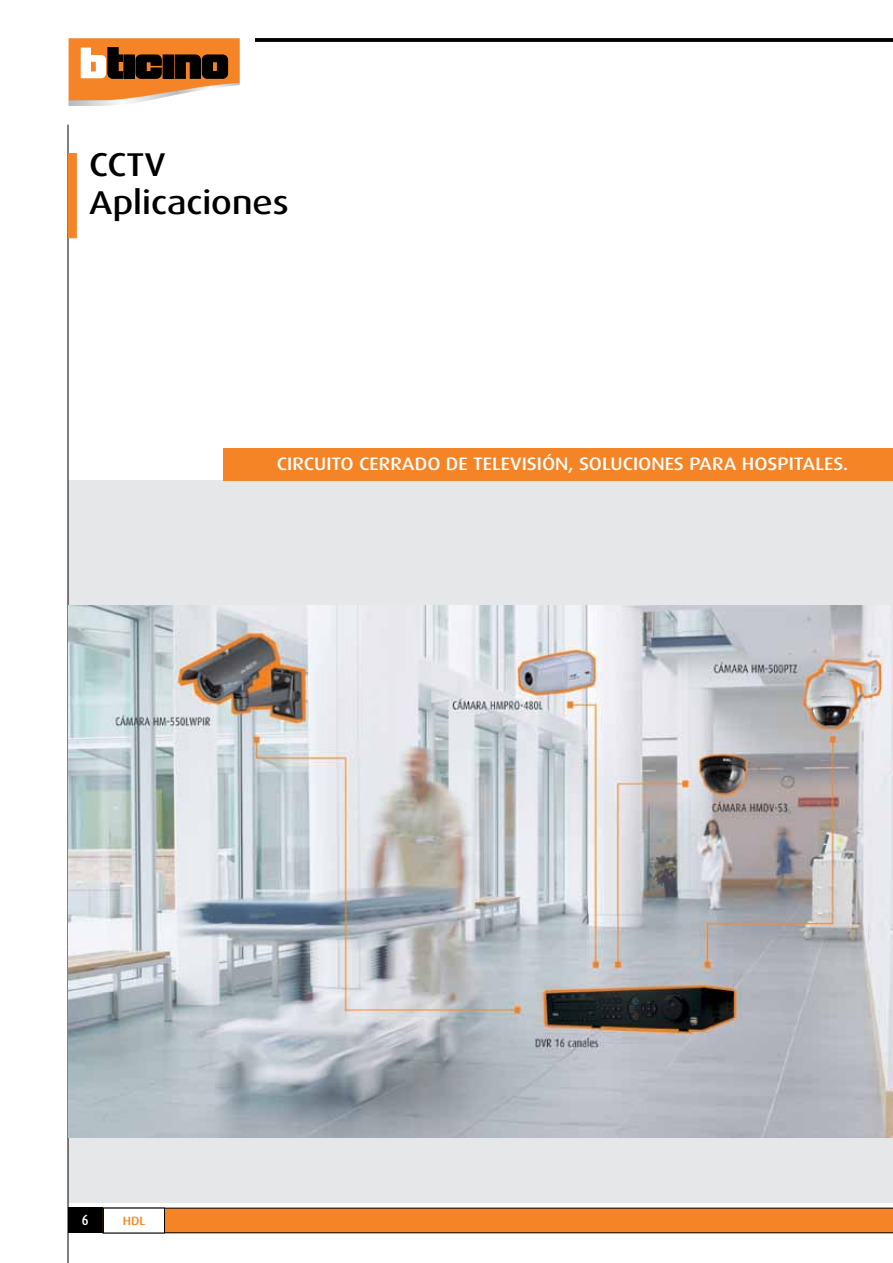
<style>
.page{position:relative;width:893px;height:1263px;background:#fff}
.page>*{position:absolute;margin:0;border:0;box-sizing:border-box;transform-origin:0 0}
.t1{font:500 33px/37.5px "Dax Wide";color:#000}
.t2{font:500 18px "Dax Wide";color:#fff}
.t3{font:500 15px "B Tcond";color:#fff}
.t4{font:500 12px "Dax Wide";color:#f58426}
</style>
<div class="page">
<div style="left:68px;top:480px;width:825px;height:723px;background:#e6e7e8"></div>
<div style="left:68px;top:1208px;width:34px;height:25px;background:#000"></div>
<svg style="left:102px;top:1208px;width:791px;height:25px;background:#e77c23"></svg>
<hr style="left:68px;top:125px;width:1px;height:1138px;background:#000">
<svg style="left:69px;top:38px;width:171px;height:68px"></svg>
<div style="left:103px;top:1208px;width:62px;height:25px;background:#fff"></div>
<div style="left:103px;top:1208px;width:62px;height:25px;border:1px solid #000"></div>
<hr style="left:255px;top:38px;width:638px;height:4px;background:#0b0b0b">
<img style="left:68px;top:605px;width:825px;height:532px">
<div style="left:68px;top:153px;width:9px;height:85px;background:#f58426;border:1px solid #f58426"></div>
<div style="left:223px;top:448px;width:670px;height:32px;background:#f58426"></div>
<h1 class="t1" style="left:89px;top:147px;width:201px">CCT V<br>APLICACIONES</h1>
<p class="t2" style="left:277px;top:454px;width:324px">CIRCUITO CERRADO DE TELEVISIÓN, SOLU</p>
<p class="t2" style="left:623px;top:454px;width:227px">CIONES PARA HOSPITALES.</p>
<p class="t3" style="left:82px;top:1212px;width:8px">6</p>
<p class="t4" style="left:123px;top:1214px;width:24px">HDL</p>
</div>
